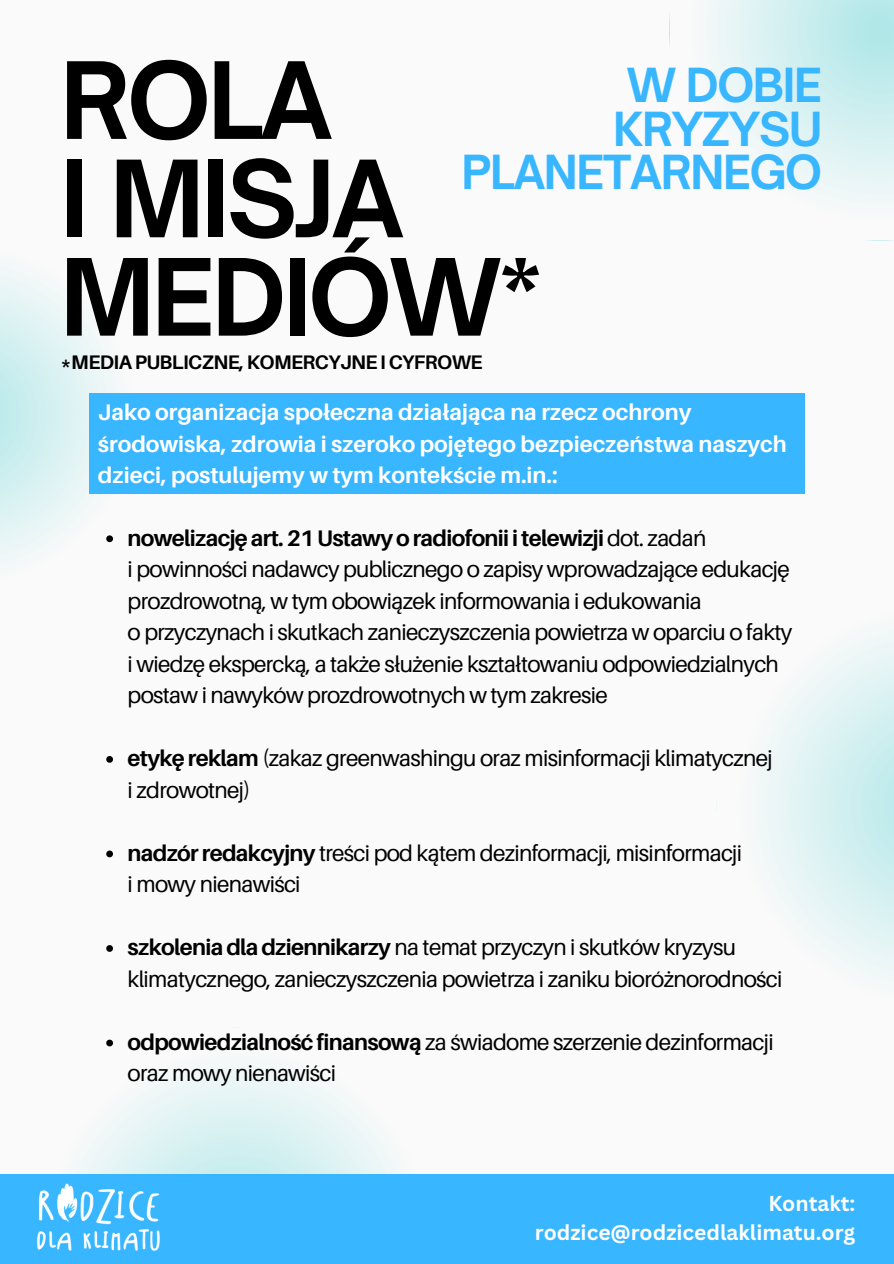
<style>
.page{position:relative;width:894px;height:1264px;background:#fff}
.page>*{position:absolute;margin:0;border:0;box-sizing:border-box;transform-origin:0 0}
.t1{font:700 101.7px/98.4px "Open Sauce One";letter-spacing:-.03em;color:#000}
.t2{font:700 45px/43.5px "Open Sauce One";letter-spacing:-.03em;color:#38b6ff;text-align:right}
.t3{font:22.5px/31.5px "Aileron";letter-spacing:-.03em;color:#000}
.t4{font:700 22.5px/31.5px "Aileron";color:#fff}
.t5{font:700 21px/29.2px "Canva Sans";color:#fff;text-align:right}
.t6{font:700 19.65px "Aileron";letter-spacing:-.03em;color:#000}
.s1{font-weight:700}
</style>
<div class="page">
<div style="left:0;top:0;width:893px;height:1263px;background:#fafafa"></div>
<svg style="left:669px;top:0;width:224px;height:197px"></svg>
<svg style="left:0;top:272px;width:149px;height:286px"></svg>
<svg style="left:716px;top:637px;width:177px;height:338px"></svg>
<svg style="left:83px;top:1046px;width:307px;height:128px"></svg>
<div style="left:0;top:1174px;width:893px;height:89px;background:#38b6ff"></div>
<img style="left:36px;top:1183px;width:124px;height:68px">
<div style="left:89px;top:394px;width:715px;height:100px;background:#38b6ff"></div>
<svg style="left:106px;top:535px;width:7px;height:7px"></svg>
<svg style="left:106px;top:756px;width:7px;height:6px"></svg>
<svg style="left:106px;top:850px;width:7px;height:7px"></svg>
<svg style="left:106px;top:945px;width:7px;height:6px"></svg>
<svg style="left:106px;top:1039px;width:7px;height:7px"></svg>
<h1 class="t1" style="left:60px;top:51px;width:483px">ROLA<br>I MISJA<br>MEDIÓW*</h1>
<h2 class="t2" style="left:461px;top:64px;width:362px">W DOBIE<br>KRYZYSU<br>PLANETARNEGO</h2>
<p class="t6" style="left:60px;top:349px;width:424px">*MEDIA PUBLICZNE, KOMERCYJNE I CYFROWE</p>
<p class="t4" style="left:98px;top:396px;width:690px">Jako organizacja społeczna działająca na rzecz ochrony środowiska, zdrowia i szeroko pojętego bezpieczeństwa naszych dzieci, postulujemy w tym kontekście m.in.:</p>
<p class="t3" style="left:128px;top:521px;width:666px"><span class="s1">nowelizację art. 21 Ustawy o radiofonii i telewizji</span> dot. zadań<br>i powinności nadawcy publicznego o zapisy wprowadzające edukację prozdrowotną, w tym obowiązek informowania i edukowania<br>o przyczynach i skutkach zanieczyszczenia powietrza w oparciu o fakty i wiedzę ekspercką, a także służenie kształtowaniu odpowiedzialnych postaw i nawyków prozdrowotnych w tym zakresie</p>
<h3 class="t3" style="left:128px;top:742px;width:646px"><span class="s1">etykę reklam</span> (zakaz greenwashingu oraz misinformacji klimatycznej i zdrowotnej)</h3>
<p class="t3" style="left:128px;top:836px;width:616px"><span class="s1">nadzór redakcyjny</span> treści pod kątem dezinformacji, misinformacji i mowy nienawiści</p>
<p class="t3" style="left:128px;top:931px;width:656px"><span class="s1">szkolenia dla dziennikarzy</span> na temat przyczyn i skutków kryzysu klimatycznego, zanieczyszczenia powietrza i zaniku bioróżnorodności</p>
<p class="t3" style="left:128px;top:1025px;width:647px"><span class="s1">odpowiedzialność finansową</span> za świadome szerzenie dezinformacji oraz mowy nienawiści</p>
<p class="t5" style="left:534px;top:1188px;width:322px">Kontakt: rodzice@rodzicedlaklimatu.org</p>
</div>
